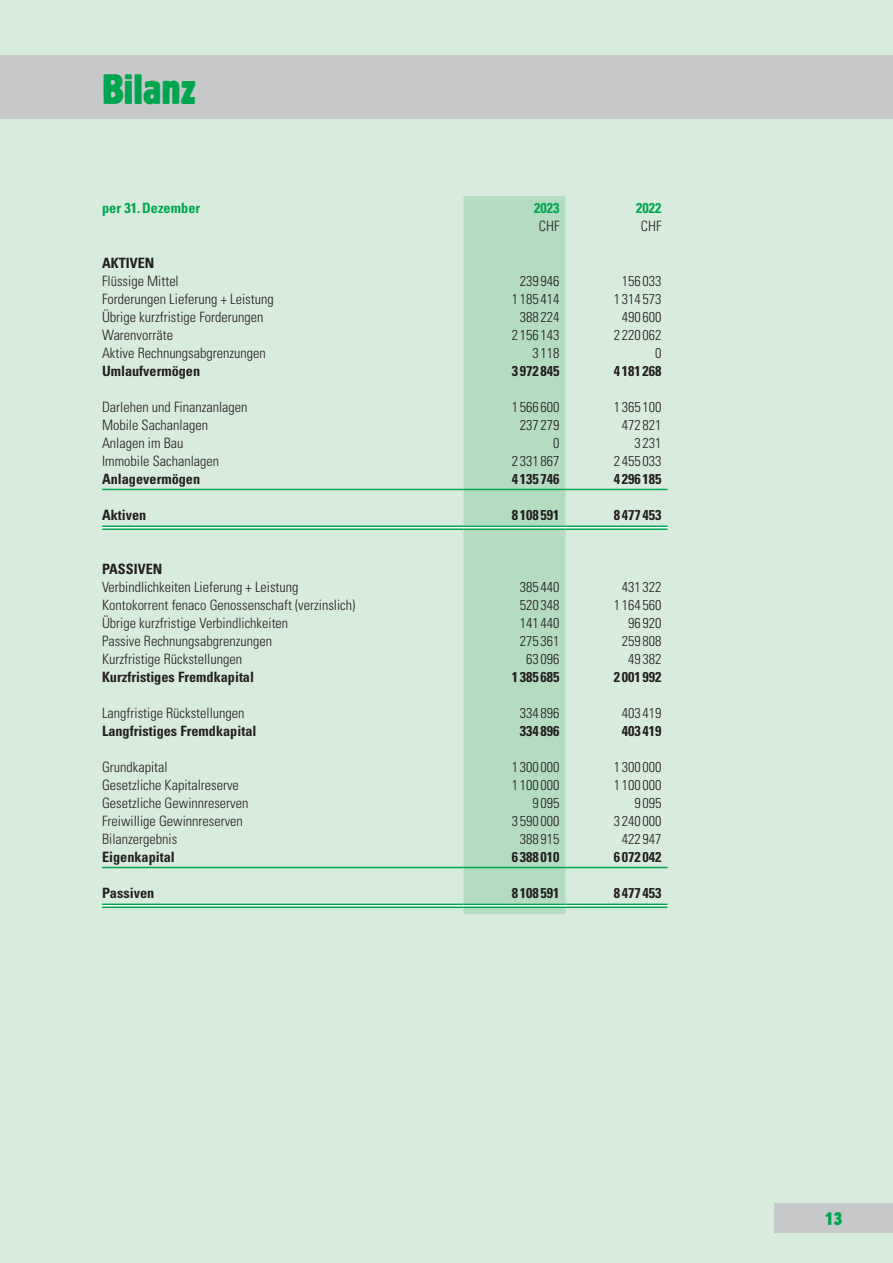
<style>
.page{position:relative;width:893px;height:1263px;background:#d8ecdd}
.page>*{position:absolute;margin:0;border:0;box-sizing:border-box;transform-origin:0 0}
.t1{font:condensed 42px "Block Pro";color:#00a54f}
.t2{font:condensed 18px "Block Pro";color:#00a54f}
.t3{font:300 condensed 14.25px "Univers LT Std";color:#231f20}
.t4{font:700 condensed 14.25px "Univers LT Std";color:#231f20}
.t5{font:700 condensed 14.25px "Univers LT Std";letter-spacing:.005em;color:#00a54f}
</style>
<div class="page">
<div style="left:774px;top:1203px;width:119px;height:30px;background:#c7c8ca"></div>
<div style="left:0;top:55px;width:893px;height:64px;background:#c7c8ca"></div>
<div style="left:463px;top:196px;width:103px;height:718px;background:#b3dcc0"></div>
<div style="left:102px;top:903px;width:361px;height:5px;background:#f6fbf8"></div>
<div style="left:463px;top:903px;width:103px;height:5px;background:#f6fbf8"></div>
<div style="left:566px;top:903px;width:102px;height:5px;background:#f6fbf8"></div>
<div style="left:102px;top:525px;width:361px;height:5px;background:#fff"></div>
<div style="left:463px;top:525px;width:103px;height:5px;background:#fff"></div>
<div style="left:566px;top:525px;width:102px;height:5px;background:#fff"></div>
<hr style="left:102px;top:489px;width:361px;height:1px;background:#00a54f">
<hr style="left:463px;top:489px;width:103px;height:1px;background:#00a54f">
<hr style="left:566px;top:489px;width:102px;height:1px;background:#00a54f">
<hr style="left:102px;top:867px;width:361px;height:1px;background:#00a54f">
<hr style="left:463px;top:867px;width:103px;height:1px;background:#00a54f">
<hr style="left:566px;top:867px;width:102px;height:1px;background:#00a54f">
<hr style="left:102px;top:903px;width:361px;height:2px;background:#00a54f">
<hr style="left:102px;top:906px;width:361px;height:2px;background:#00a54f">
<hr style="left:463px;top:903px;width:103px;height:2px;background:#00a54f">
<hr style="left:463px;top:906px;width:103px;height:2px;background:#00a54f">
<hr style="left:566px;top:903px;width:102px;height:2px;background:#00a54f">
<hr style="left:566px;top:906px;width:102px;height:2px;background:#00a54f">
<hr style="left:102px;top:525px;width:361px;height:2px;background:#00a54f">
<hr style="left:102px;top:528px;width:361px;height:2px;background:#00a54f">
<hr style="left:463px;top:525px;width:103px;height:2px;background:#00a54f">
<hr style="left:463px;top:528px;width:103px;height:2px;background:#00a54f">
<hr style="left:566px;top:525px;width:102px;height:2px;background:#00a54f">
<hr style="left:566px;top:528px;width:102px;height:2px;background:#00a54f">
<h1 class="t1" style="left:102px;top:62px;width:95px">Bilanz</h1>
<p class="t5" style="left:102px;top:199px;width:100px">per 31.Dezember</p>
<p class="t5" style="left:534px;top:199px;width:27px">2023</p>
<p class="t3" style="left:539px;top:218px;width:22px">CHF</p>
<p class="t5" style="left:636px;top:199px;width:27px">2022</p>
<p class="t3" style="left:641px;top:218px;width:22px">CHF</p>
<p class="t4" style="left:102px;top:254px;width:54px">AKTIVEN</p>
<p class="t3" style="left:102px;top:272px;width:78px">Flüssige Mittel</p>
<p class="t3" style="left:520px;top:272px;width:41px">239 946</p>
<p class="t3" style="left:622px;top:272px;width:41px">156 033</p>
<p class="t3" style="left:102px;top:290px;width:173px">Forderungen Lieferung + Leistung</p>
<p class="t3" style="left:512px;top:290px;width:49px">1 185 414</p>
<p class="t3" style="left:614px;top:290px;width:49px">1 314 573</p>
<p class="t3" style="left:102px;top:308px;width:163px">Übrige kurzfristige Forderungen</p>
<p class="t3" style="left:520px;top:308px;width:41px">388 224</p>
<p class="t3" style="left:622px;top:308px;width:41px">490 600</p>
<p class="t3" style="left:102px;top:326px;width:72px">Warenvorräte</p>
<p class="t3" style="left:512px;top:326px;width:49px">2 156 143</p>
<p class="t3" style="left:614px;top:326px;width:49px">2 220 062</p>
<p class="t3" style="left:102px;top:344px;width:165px">Aktive Rechnungsabgrenzungen</p>
<p class="t3" style="left:532px;top:344px;width:29px">3 118</p>
<p class="t3" style="left:655px;top:344px;width:8px">0</p>
<p class="t4" style="left:102px;top:362px;width:100px">Umlaufvermögen</p>
<p class="t4" style="left:512px;top:362px;width:49px">3 972 845</p>
<p class="t4" style="left:614px;top:362px;width:49px">4 181 268</p>
<p class="t3" style="left:102px;top:398px;width:147px">Darlehen und Finanzanlagen</p>
<p class="t3" style="left:512px;top:398px;width:49px">1 566 600</p>
<p class="t3" style="left:614px;top:398px;width:49px">1 365 100</p>
<p class="t3" style="left:102px;top:416px;width:108px">Mobile Sachanlagen</p>
<p class="t3" style="left:520px;top:416px;width:41px">237 279</p>
<p class="t3" style="left:622px;top:416px;width:41px">472 821</p>
<p class="t3" style="left:102px;top:434px;width:83px">Anlagen im Bau</p>
<p class="t3" style="left:553px;top:434px;width:8px">0</p>
<p class="t3" style="left:634px;top:434px;width:29px">3 231</p>
<p class="t3" style="left:102px;top:452px;width:119px">Immobile Sachanlagen</p>
<p class="t3" style="left:512px;top:452px;width:49px">2 331 867</p>
<p class="t3" style="left:614px;top:452px;width:49px">2 455 033</p>
<p class="t4" style="left:102px;top:470px;width:100px">Anlagevermögen</p>
<p class="t4" style="left:512px;top:470px;width:49px">4 135 746</p>
<p class="t4" style="left:614px;top:470px;width:49px">4 296 185</p>
<p class="t4" style="left:102px;top:506px;width:46px">Aktiven</p>
<p class="t4" style="left:512px;top:506px;width:49px">8 108 591</p>
<p class="t4" style="left:614px;top:506px;width:49px">8 477 453</p>
<p class="t4" style="left:102px;top:560px;width:62px">PASSIVEN</p>
<p class="t3" style="left:102px;top:578px;width:198px">Verbindlichkeiten Lieferung + Leistung</p>
<p class="t3" style="left:520px;top:578px;width:41px">385 440</p>
<p class="t3" style="left:622px;top:578px;width:41px">431 322</p>
<p class="t3" style="left:102px;top:596px;width:255px">Kontokorrent fenaco Genossenschaft (verzinslich)</p>
<p class="t3" style="left:520px;top:596px;width:41px">520 348</p>
<p class="t3" style="left:614px;top:596px;width:49px">1 164 560</p>
<p class="t3" style="left:102px;top:614px;width:188px">Übrige kurzfristige Verbindlichkeiten</p>
<p class="t3" style="left:520px;top:614px;width:41px">141 440</p>
<p class="t3" style="left:628px;top:614px;width:35px">96 920</p>
<p class="t3" style="left:102px;top:632px;width:172px">Passive Rechnungsabgrenzungen</p>
<p class="t3" style="left:520px;top:632px;width:41px">275 361</p>
<p class="t3" style="left:622px;top:632px;width:41px">259 808</p>
<p class="t3" style="left:102px;top:650px;width:142px">Kurzfristige Rückstellungen</p>
<p class="t3" style="left:526px;top:650px;width:35px">63 096</p>
<p class="t3" style="left:628px;top:650px;width:35px">49 382</p>
<p class="t4" style="left:102px;top:668px;width:153px">Kurzfristiges Fremdkapital</p>
<p class="t4" style="left:512px;top:668px;width:49px">1 385 685</p>
<p class="t4" style="left:614px;top:668px;width:49px">2 001 992</p>
<p class="t3" style="left:102px;top:704px;width:144px">Langfristige Rückstellungen</p>
<p class="t3" style="left:520px;top:704px;width:41px">334 896</p>
<p class="t3" style="left:622px;top:704px;width:41px">403 419</p>
<p class="t4" style="left:102px;top:722px;width:156px">Langfristiges Fremdkapital</p>
<p class="t4" style="left:520px;top:722px;width:41px">334 896</p>
<p class="t4" style="left:622px;top:722px;width:41px">403 419</p>
<p class="t3" style="left:102px;top:758px;width:67px">Grundkapital</p>
<p class="t3" style="left:512px;top:758px;width:49px">1 300 000</p>
<p class="t3" style="left:614px;top:758px;width:49px">1 300 000</p>
<p class="t3" style="left:102px;top:776px;width:138px">Gesetzliche Kapitalreserve</p>
<p class="t3" style="left:512px;top:776px;width:49px">1 100 000</p>
<p class="t3" style="left:614px;top:776px;width:49px">1 100 000</p>
<p class="t3" style="left:102px;top:794px;width:148px">Gesetzliche Gewinnreserven</p>
<p class="t3" style="left:532px;top:794px;width:29px">9 095</p>
<p class="t3" style="left:634px;top:794px;width:29px">9 095</p>
<p class="t3" style="left:102px;top:812px;width:142px">Freiwillige Gewinnreserven</p>
<p class="t3" style="left:512px;top:812px;width:49px">3 590 000</p>
<p class="t3" style="left:614px;top:812px;width:49px">3 240 000</p>
<p class="t3" style="left:102px;top:830px;width:77px">Bilanzergebnis</p>
<p class="t3" style="left:520px;top:830px;width:41px">388 915</p>
<p class="t3" style="left:622px;top:830px;width:41px">422 947</p>
<p class="t4" style="left:102px;top:848px;width:74px">Eigenkapital</p>
<p class="t4" style="left:512px;top:848px;width:49px">6 388 010</p>
<p class="t4" style="left:614px;top:848px;width:49px">6 072 042</p>
<p class="t4" style="left:102px;top:884px;width:54px">Passiven</p>
<p class="t4" style="left:512px;top:884px;width:49px">8 108 591</p>
<p class="t4" style="left:614px;top:884px;width:49px">8 477 453</p>
<p class="t2" style="left:824px;top:1207px;width:19px">13</p>
</div>
